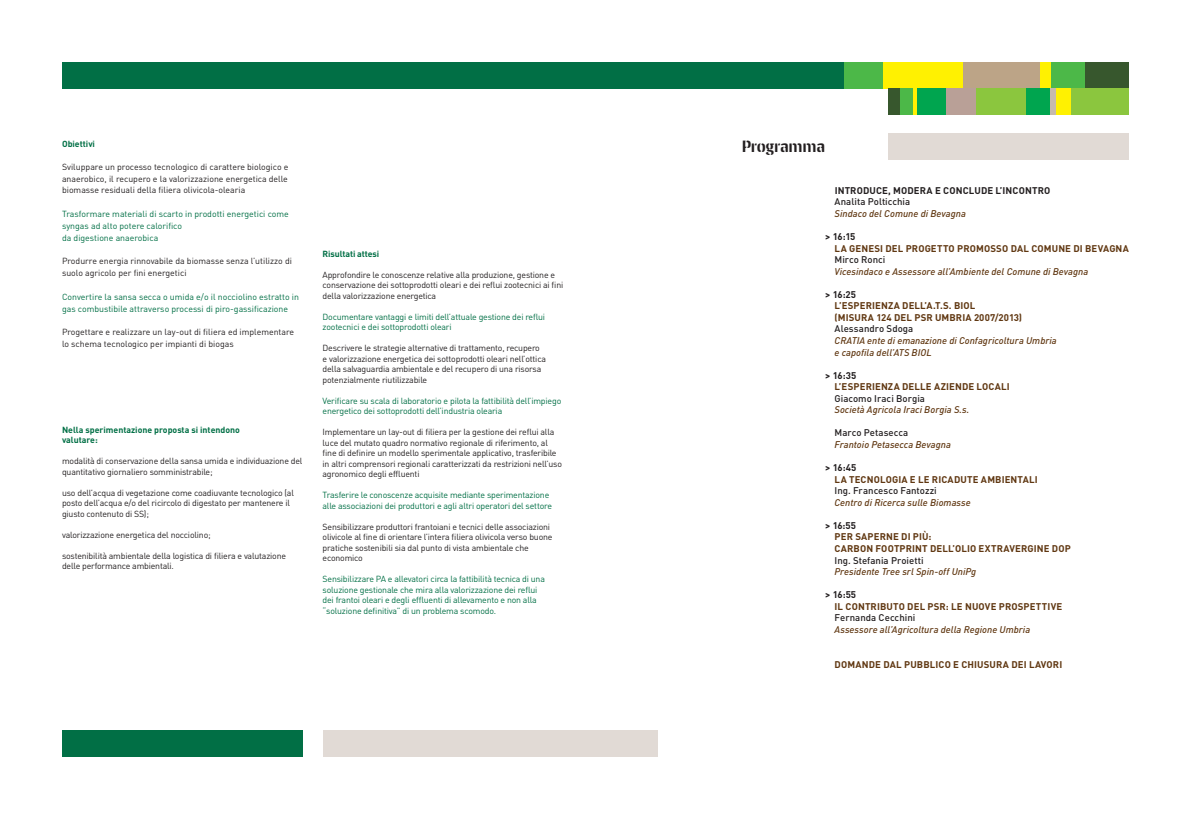
<style>
.page{position:relative;width:1191px;height:819px;background:#fff}
.page>*{position:absolute;margin:0;border:0;box-sizing:border-box;transform-origin:0 0}
.t1{font:15.75px "Iris 19 500 wt";letter-spacing:-.02em;color:#231f20}
.t2{font:italic 500 9.62px/11.5px "DIN";color:#603711}
.t3{font:700 9.62px/11.5px "DIN Pro";letter-spacing:.015em;color:#603711}
.t4{font:500 9.62px "DIN Pro";color:#231f20}
.t5{font:700 9.62px "DIN Pro";letter-spacing:.01em;color:#231f20}
.t6{font:8.75px/10.5px "DIN Pro";letter-spacing:-.02em;color:#231f20}
.t7{font:8.75px/10.5px "DIN Pro";letter-spacing:-.02em;color:#016f45}
.t8{font:8.75px/11.8px "DIN Pro";color:#016f45}
.t9{font:8.75px/11.8px "DIN Pro";color:#231f20}
.t10{font:700 8.75px/10.5px "DIN Pro";color:#016f45}
</style>
<div class="page">
<div style="left:62px;top:62px;width:782px;height:26px;background:#016f45"></div>
<div style="left:844px;top:62px;width:39px;height:26px;background:#4cb848"></div>
<div style="left:62px;top:730px;width:241px;height:26px;background:#016f45"></div>
<div style="left:883px;top:62px;width:80px;height:26px;background:#fff101"></div>
<div style="left:963px;top:62px;width:76px;height:26px;background:#bca487"></div>
<div style="left:1039px;top:62px;width:12px;height:26px;background:#fff101"></div>
<div style="left:1051px;top:62px;width:34px;height:26px;background:#4cb848"></div>
<div style="left:1085px;top:62px;width:44px;height:26px;background:#37572d"></div>
<div style="left:1071px;top:88px;width:58px;height:26px;background:#8bc63e"></div>
<div style="left:1056px;top:88px;width:15px;height:26px;background:#fff101"></div>
<div style="left:1049px;top:88px;width:7px;height:26px;background:#c7baac"></div>
<div style="left:1025px;top:88px;width:24px;height:26px;background:#00a54f"></div>
<div style="left:972px;top:88px;width:53px;height:26px;background:#8bc63e"></div>
<div style="left:945px;top:88px;width:30px;height:26px;background:#b9a097"></div>
<div style="left:916px;top:88px;width:29px;height:26px;background:#00a54f"></div>
<svg style="left:912px;top:88px;width:4px;height:26px"></svg>
<div style="left:899px;top:88px;width:13px;height:26px;background:#4cb848"></div>
<div style="left:888px;top:88px;width:11px;height:26px;background:#37572d"></div>
<div style="left:888px;top:134px;width:241px;height:26px;background:#e1dad5"></div>
<div style="left:322px;top:730px;width:335px;height:26px;background:#e1dad5"></div>
<p class="t10" style="left:62px;top:138px;width:35px">OBIETTIVI</p>
<p class="t6" style="left:62px;top:160px;width:228px;line-height:11.8px;text-align:justify">Sviluppare un processo tecnologico di carattere biologico e anaerobico, il recupero e la valorizzazione energetica delle biomasse residuali della filiera olivicola-olearia</p>
<p class="t8" style="left:62px;top:207px;width:228px">Trasformare materiali di scarto in prodotti energetici come syngas ad alto potere calorifico<br>da digestione anaerobica</p>
<p class="t9" style="left:62px;top:255px;width:231px">Produrre energia rinnovabile da biomasse senza l’utilizzo di suolo agricolo per fini energetici</p>
<p class="t8" style="left:62px;top:290px;width:238px">Convertire la sansa secca o umida e/o il nocciolino estratto in gas combustibile attraverso processi di piro-gassificazione</p>
<p class="t9" style="left:62px;top:326px;width:233px">Progettare e realizzare un lay-out di filiera ed implementare lo schema tecnologico per impianti di biogas</p>
<p class="t10" style="left:62px;top:424px;width:179px">NELLA SPERIMENTAZIONE PROPOSTA SI INTENDONO<br>VALUTARE:</p>
<p class="t6" style="left:62px;top:455px;width:242px">modalità di conservazione della sansa umida e individuazione del quantitativo giornaliero somministrabile;</p>
<p class="t6" style="left:62px;top:487px;width:233px">uso dell’acqua di vegetazione come coadiuvante tecnologico (al posto dell’acqua e/o del ricircolo di digestato per mantenere il giusto contenuto di SS);</p>
<p class="t6" style="left:62px;top:529px;width:150px">valorizzazione energetica del nocciolino;</p>
<p class="t6" style="left:62px;top:550px;width:225px">sostenibilità ambientale della logistica di filiera e valutazione delle performance ambientali.</p>
<p class="t10" style="left:322px;top:248px;width:58px">RISULTATI ATTESI</p>
<p class="t6" style="left:322px;top:269px;width:242px">Approfondire le conoscenze relative alla produzione, gestione e conservazione dei sottoprodotti oleari e dei reflui zootecnici ai fini della valorizzazione energetica</p>
<p class="t7" style="left:322px;top:311px;width:224px">Documentare vantaggi e limiti dell’attuale gestione dei reflui zootecnici e dei sottoprodotti oleari</p>
<p class="t6" style="left:322px;top:342px;width:225px">Descrivere le strategie alternative di trattamento, recupero e valorizzazione energetica dei sottoprodotti oleari nell’ottica della salvaguardia ambientale e del recupero di una risorsa potenzialmente riutilizzabile</p>
<p class="t7" style="left:322px;top:395px;width:240px">Verificare su scala di laboratorio e pilota la fattibilità dell’impiego energetico dei sottoprodotti dell’industria olearia</p>
<p class="t6" style="left:322px;top:426px;width:241px">Implementare un lay-out di filiera per la gestione dei reflui alla luce del mutato quadro normativo regionale di riferimento, al fine di definire un modello sperimentale applicativo, trasferibile in altri comprensori regionali caratterizzati da restrizioni nell’uso agronomico degli effluenti</p>
<p class="t7" style="left:322px;top:489px;width:231px">Trasferire le conoscenze acquisite mediante sperimentazione alle associazioni dei produttori e agli altri operatori del settore</p>
<p class="t6" style="left:322px;top:521px;width:231px">Sensibilizzare produttori frantoiani e tecnici delle associazioni olivicole al fine di orientare l’intera filiera olivicola verso buone pratiche sostenibili sia dal punto di vista ambientale che economico</p>
<p class="t7" style="left:322px;top:573px;width:224px">Sensibilizzare PA e allevatori circa la fattibilità tecnica di una soluzione gestionale che mira alla valorizzazione dei reflui dei frantoi oleari e degli effluenti di allevamento e non alla “soluzione definitiva” di un problema scomodo.</p>
<h1 class="t1" style="left:741px;top:136px;width:85px">Programma</h1>
<p class="t5" style="left:834px;top:184px;width:217px">INTRODUCE, MODERA E CONCLUDE L’INCONTRO</p>
<p class="t4" style="left:834px;top:195px;width:77px">Analita Polticchia</p>
<p class="t2" style="left:834px;top:207px;width:133px">Sindaco del Comune di Bevagna</p>
<p class="t5" style="left:825px;top:230px;width:32px">&gt; 16:15</p>
<p class="t3" style="left:834px;top:242px;width:296px">LA GENESI DEL PROGETTO PROMOSSO DAL COMUNE DI BEVAGNA</p>
<p class="t4" style="left:834px;top:253px;width:52px">Mirco Ronci</p>
<p class="t2" style="left:834px;top:265px;width:255px">Vicesindaco e Assessore all’Ambiente del Comune di Bevagna</p>
<p class="t5" style="left:825px;top:288px;width:32px">&gt; 16:25</p>
<p class="t3" style="left:834px;top:299px;width:136px">L’ESPERI ENZA DELL’A.T.S. BIOL (MISURA 124 DEL PSR</p>
<p class="t3" style="left:935px;top:311px;width:89px">UMBRIA 2007/2013)</p>
<p class="t4" style="left:834px;top:322px;width:80px">Alessandro Sdoga</p>
<p class="t2" style="left:834px;top:334px;width:224px">CRATIA ente di emanazione di Confagricoltura Umbria e capofila dell’ATS BIOL</p>
<p class="t5" style="left:825px;top:368px;width:32px">&gt; 16:35</p>
<p class="t3" style="left:834px;top:380px;width:175px">L’ESPERI ENZA DELLE AZI ENDE LOCALI</p>
<p class="t4" style="left:834px;top:392px;width:92px">Giacomo Iraci Borgia</p>
<p class="t2" style="left:834px;top:404px;width:136px">Società Agricola Iraci Borgia S.s.</p>
<p class="t4" style="left:834px;top:426px;width:75px">Marco Petasecca</p>
<p class="t2" style="left:834px;top:438px;width:118px">Frantoio Petasecca Bevagna</p>
<p class="t5" style="left:825px;top:461px;width:33px">&gt; 16:45</p>
<p class="t3" style="left:834px;top:473px;width:203px">LA TECNOLOGIA E LE RICADUTE AMBI ENTALI</p>
<p class="t4" style="left:834px;top:484px;width:104px">Ing. Francesco Fantozzi</p>
<p class="t2" style="left:834px;top:496px;width:138px">Centro di Ricerca sulle Biomasse</p>
<p class="t5" style="left:825px;top:519px;width:32px">&gt; 16:55</p>
<p class="t3" style="left:834px;top:530px;width:225px">PER SAPERNE DI PIÙ:<br>CARBON FOOTPRI NT DELL’OLIO EXTRAVERGI NE DOP</p>
<p class="t4" style="left:834px;top:553px;width:91px">Ing. Stefania Proietti</p>
<p class="t2" style="left:834px;top:565px;width:143px">Presidente Tree srl Spin-off UniPg</p>
<p class="t5" style="left:825px;top:588px;width:32px">&gt; 16:55</p>
<p class="t3" style="left:834px;top:600px;width:100px">IL CONTRIBUTO DEL PSR</p>
<p class="t3" style="left:946px;top:600px;width:118px">: LE NUOVE PROSPETTIVE</p>
<p class="t4" style="left:834px;top:611px;width:82px">Fernanda Cecchini</p>
<p class="t2" style="left:834px;top:623px;width:197px">Assessore all’Agricoltura della Regione Umbria</p>
<p class="t3" style="left:834px;top:658px;width:228px">DOMANDE DAL PUBBLICO E CHI USURA DEI LAVORI</p>
</div>
